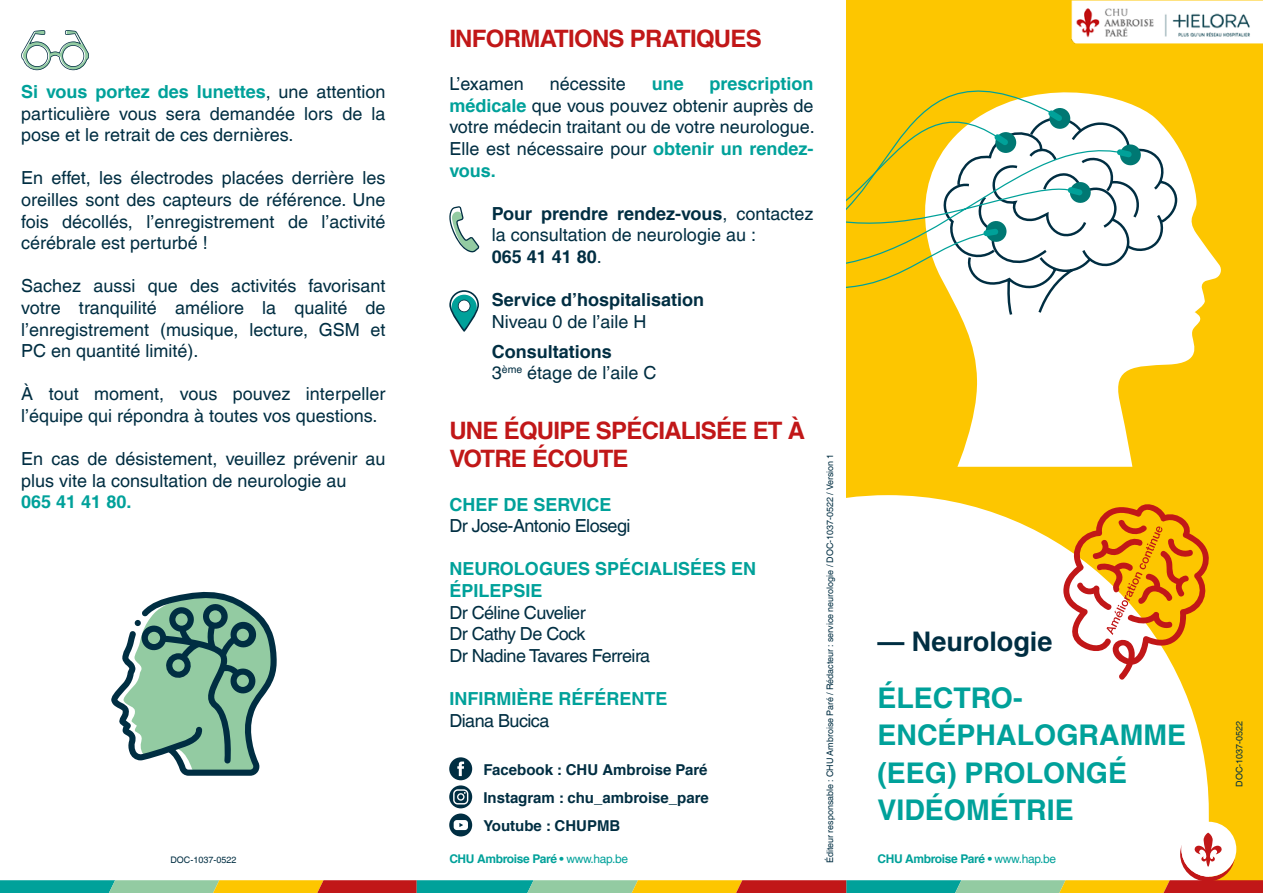
<style>
.page{position:relative;width:1263px;height:893px;background:#fff}
.page>*{position:absolute;margin:0;border:0;box-sizing:border-box;transform-origin:0 0}
.t1{font:700 28.5px/37.5px "Helvetica LT Com";color:#00a19a}
.t2{font:700 27px "Helvetica LT Com";color:#002e42}
.t3{font:700 24px/28.8px "Helvetica LT Com";letter-spacing:-.03em;color:#c11718}
.t4{font:18px/21.6px "Helvetica LT Com";color:#002e42;text-align:justify}
.t5{font:18px/21.6px "Helvetica LT Com";letter-spacing:-.03em;color:#002e42}
.t6{font:700 18px/21.6px "Helvetica LT Com";color:#00a19a}
.t7{font:700 18px "Helvetica LT Com";color:#002e42}
.t8{font:700 15px/28.3px "Helvetica LT Com";color:#002e42;text-align:justify}
.t9{font:700 12px "Helvetica LT Com";letter-spacing:-.03em;color:#00a19a}
.t10{font:9px "Helvetica LT Com";color:#002e42}
.s1{font-weight:700;color:#00a19a}
.s2{font-weight:700}
.s3{font-weight:400}
</style>
<div class="page">
<div style="left:846px;top:0;width:417px;height:893px;background:#fdc600"></div>
<div style="left:846px;top:495px;width:363px;height:325px;background:#fff"></div>
<svg style="left:957px;top:103px;width:264px;height:364px;fill:#fff"></svg>
<svg style="left:1128px;top:117px;width:48px;height:200px;background:#f0f1ed"></svg>
<svg style="left:1128px;top:144px;width:13px;height:22px"></svg>
<svg style="left:846px;top:43px;width:282px;height:285px"></svg>
<svg style="left:449px;top:206px;width:30px;height:47px"></svg>
<svg style="left:449px;top:290px;width:30px;height:42px"></svg>
<div style="left:449px;top:757px;width:23px;height:23px;background:#002e42;border-radius:50%"></div>
<svg style="left:457px;top:761px;width:7px;height:15px"></svg>
<svg style="left:449px;top:813px;width:23px;height:23px"></svg>
<svg style="left:449px;top:785px;width:23px;height:23px"></svg>
<svg style="left:453px;top:789px;width:15px;height:15px"></svg>
<svg style="left:111px;top:591px;width:166px;height:185px"></svg>
<svg style="left:21px;top:30px;width:68px;height:40px"></svg>
<img style="left:1071px;top:0;width:192px;height:43px">
<svg style="left:0;top:820px;width:1263px;height:73px"></svg>
<svg style="left:1063px;top:499px;width:146px;height:182px"></svg>
<p class="t4" style="left:21px;top:81px;width:366px"><span class="s1">Si vous portez des lunettes</span>, une attention particulière vous sera demandée lors de la pose et le retrait de ces dernières.</p>
<p class="t4" style="left:21px;top:167px;width:366px">En effet, les électrodes placées derrière les oreilles sont des capteurs de référence. Une fois décollés, l’enregistrement de l’activité cérébrale est perturbé !</p>
<p class="t4" style="left:21px;top:275px;width:366px">Sachez aussi que des activités favorisant votre tranquilité améliore la qualité de l’enregistrement (musique, lecture, GSM et PC en quantité limité).</p>
<p class="t4" style="left:21px;top:383px;width:366px">À tout moment, vous pouvez interpeller l’équipe qui répondra à toutes vos questions.</p>
<p class="t4" style="left:21px;top:448px;width:366px">En cas de désistement, veuillez prévenir au plus vite la consultation de neurologie au</p>
<p class="t6" style="left:21px;top:491px;width:112px">065 41 41 80.</p>
<p class="t10" style="left:170px;top:855px;width:68px">DOC-1037-0522</p>
<h3 class="t3" style="left:449px;top:24px;width:314px">INFORMATIONS PRATIQUES</h3>
<p class="t4" style="left:449px;top:73px;width:76px">L’examen</p>
<p class="t4" style="left:550px;top:73px;width:78px">nécessite</p>
<p class="t6" style="left:652px;top:73px;width:34px">une</p>
<p class="t4" style="left:449px;top:73px;width:367px;text-indent:260px"><span class="s1">prescription médicale</span> que vous pouvez obtenir auprès de votre médecin traitant ou de votre neurologue.<br>Elle est nécessaire pour <span class="s1">obtenir un rendez&shy;vous.</span></p>
<p class="t4" style="left:492px;top:203px;width:323px;text-align:left"><span class="s2">Pour prendre rendez-vous</span>, contactez la consultation de neurologie au :<br><span class="s2">065 41 41 80</span>.</p>
<p class="t7" style="left:492px;top:289px;width:214px">Service d’hospitalisation</p>
<p class="t4" style="left:492px;top:311px;width:156px">Niveau 0 de l’aile H</p>
<p class="t4" style="left:492px;top:341px;width:166px"><span class="s2">Consultations<br></span>3<sup>ème</sup> étage de l’aile C</p>
<h3 class="t3" style="left:449px;top:416px;width:357px">UNE ÉQUIPE SPÉCIALISÉE ET À<br>VOTRE ÉCOUTE</h3>
<p class="t6" style="left:449px;top:493px;width:164px">CHEF DE SERVICE</p>
<p class="t5" style="left:449px;top:515px;width:183px">Dr Jose-Antonio Elosegi</p>
<p class="t6" style="left:449px;top:558px;width:308px">NEUROLOGUES SPÉCIALISÉES EN<br>ÉPILEPSIE</p>
<p class="t5" style="left:449px;top:601px;width:202px">Dr Céline Cuvelier<br>Dr Cathy De Cock<br>Dr Nadine Tavares Ferreira</p>
<p class="t6" style="left:449px;top:688px;width:220px">INFIRMIÈRE RÉFÉRENTE</p>
<p class="t5" style="left:449px;top:709px;width:102px">Diana Bucica</p>
<p class="t8" style="left:483px;top:755px;width:227px">Facebook : CHU Ambroise Paré Instagram : chu_ambroise_pare Youtube : CHUPMB</p>
<p class="t9" style="left:449px;top:852px;width:180px">CHU Ambroise Paré • <span class="s3">www.hap.be</span></p>
<p class="t10" style="left:825px;top:863px;width:411px;rotate:-90deg">Éditeur responsable : CHU Ambroise Paré / Rédacteur : service neurologie / DOC-1037-0522 / Version 1</p>
<h2 class="t2" style="left:877px;top:625px;width:176px">— Neurologie</h2>
<h1 class="t1" style="left:877px;top:679px;width:310px">ÉLECTRO-<br>ENCÉPHALOGRAMME (EEG) PROLONGÉ<br>VIDÉOMÉTRIE</h1>
<p class="t9" style="left:877px;top:852px;width:180px">CHU Ambroise Paré • <span class="s3">www.hap.be</span></p>
<p class="t10" style="left:1234px;top:787px;width:68px;rotate:-90deg">DOC-1037-0522</p>
</div>
